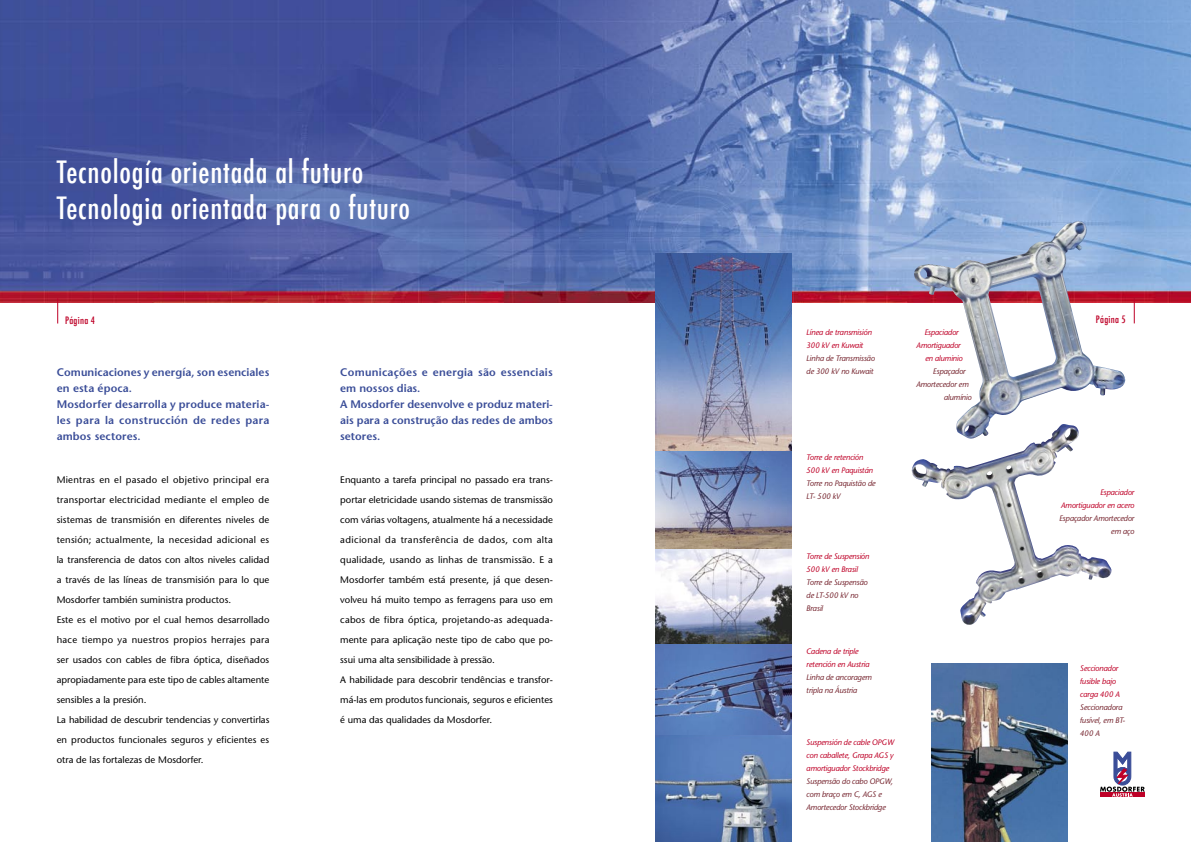
<style>
.page{position:relative;width:1191px;height:842px;background:#fff}
.page>*{position:absolute;margin:0;border:0;box-sizing:border-box;transform-origin:0 0}
.t1{font:500 condensed 30px/36px "Futura";letter-spacing:.025em;color:#fff}
.t2{font:600 11px/16px "Stone Sans";letter-spacing:.01em;color:#3a4d98}
.t3{font:500 condensed 10px "Futura";letter-spacing:.025em;color:#be0027}
.t4{font:9.5px/20px "Stone Sans";color:#000}
.t5{font:italic 8px/13px "Stone Sans";letter-spacing:-.025em;color:#be0027}
.t6{font:italic 8px/13px "Stone Sans";letter-spacing:-.025em;color:#772731}
</style>
<div class="page">
<img style="left:0;top:0;width:1191px;height:303px">
<svg style="left:57px;top:298px;width:1px;height:25px"></svg>
<svg style="left:1134px;top:298px;width:1px;height:25px"></svg>
<svg style="left:1100px;top:751px;width:45px;height:46px"></svg>
<img style="left:914px;top:221px;width:211px;height:203px">
<img style="left:655px;top:254px;width:137px;height:588px">
<svg style="left:655px;top:452px;width:137px;height:96px;background:#838eab"></svg>
<img style="left:931px;top:663px;width:136px;height:179px">
<img style="left:911px;top:424px;width:201px;height:201px">
<h1 class="t1" style="left:57px;top:154px;width:355px">Tecnología orientada al futuro<br>Tecnologia orientada para o futuro</h1>
<p class="t3" style="left:65px;top:313px;width:31px">Página 4</p>
<p class="t2" style="left:57px;top:364px;width:214px">Comunicaciones y energía, son esenciales en esta época.<br>Mosdorfer desarrolla y produce materia&shy;les para la construcción de redes para ambos sectores.</p>
<p class="t4" style="left:57px;top:469px;width:214px">Mientras en el pasado el objetivo principal era transportar electricidad mediante el empleo de sistemas de transmisión en diferentes niveles de tensión; actualmente, la necesidad adicional es la transferencia de datos con altos niveles calidad a través de las líneas de transmisión para lo que Mosdorfer también suministra productos.<br>Este es el motivo por el cual hemos desarrollado hace tiempo ya nuestros propios herrajes para ser usados con cables de fibra óptica, diseñados apropiadamente para este tipo de cables altamente sensibles a la presión.<br>La habilidad de descubrir tendencias y convertirlas en productos funcionales seguros y eficientes es otra de las fortalezas de Mosdorfer.</p>
<p class="t2" style="left:340px;top:364px;width:214px">Comunicações e energia são essenciais em nossos dias.<br>A Mosdorfer desenvolve e produz materi&shy;ais para a construção das redes de ambos setores.</p>
<p class="t4" style="left:340px;top:469px;width:214px">Enquanto a tarefa principal no passado era trans&shy;portar eletricidade usando sistemas de transmissão com várias voltagens, atualmente há a necessidade adicional da transferência de dados, com alta qualidade, usando as linhas de transmissão. E a Mosdorfer também está presente, já que desen&shy;volveu há muito tempo as ferragens para uso em cabos de fibra óptica, projetando-as adequada&shy;mente para aplicação neste tipo de cabo que po&shy;ssui uma alta sensibilidade à pressão.<br>A habilidade para descobrir tendências e transfor&shy;má-las em produtos funcionais, seguros e eficientes é uma das qualidades da Mosdorfer.</p>
<p class="t5" style="left:806px;top:326px;width:67px">Línea de transmisión<br>300 kV en Kuwait</p>
<p class="t6" style="left:806px;top:352px;width:70px">Linha de Transmissão de 300 kV no Kuwait</p>
<p class="t5" style="left:924px;top:326px;width:36px">Espaciador</p>
<p class="t5" style="left:916px;top:339px;width:46px">Amortiguador</p>
<p class="t5" style="left:925px;top:352px;width:39px">en aluminio</p>
<p class="t6" style="left:933px;top:365px;width:34px">Espaçador</p>
<p class="t6" style="left:916px;top:378px;width:54px">Amortecedor em</p>
<p class="t6" style="left:943px;top:391px;width:29px">alumínio</p>
<p class="t5" style="left:806px;top:451px;width:68px">Torre de retención<br>500 kV en Paquistán</p>
<p class="t6" style="left:806px;top:477px;width:71px">Torre no Paquistão de<br>LT- 500 kV</p>
<p class="t5" style="left:806px;top:549px;width:65px">Torre de Suspensión<br>500 kV en Brasil</p>
<p class="t6" style="left:806px;top:575px;width:63px">Torre de Suspensão de LT-500 kV no<br>Brasil</p>
<p class="t5" style="left:806px;top:645px;width:65px">Cadena de triple retención en Austria</p>
<p class="t6" style="left:806px;top:671px;width:67px">Linha de ancoragem tripla na Áustria</p>
<p class="t5" style="left:806px;top:735px;width:89px;text-align:justify">Suspensión de cable OPGW con caballete, Grapa AGS y amortiguador Stockbridge</p>
<p class="t6" style="left:806px;top:774px;width:88px">Suspensão do cabo OPGW, com braço em C, AGS e<br>Amortecedor Stockbridge</p>
<p class="t3" style="left:1096px;top:313px;width:31px">Página 5</p>
<p class="t5" style="left:1061px;top:485px;width:75px;text-align:right">Espaciador<br>Amortiguador en acero</p>
<p class="t6" style="left:1059px;top:511px;width:77px;text-align:right">Espaçador Amortecedor em aço</p>
<p class="t5" style="left:1080px;top:661px;width:41px">Seccionador fusible bajo carga 400 A</p>
<p class="t6" style="left:1080px;top:700px;width:47px">Seccionadora fusível, em BT-<br>400 A</p>
</div>
